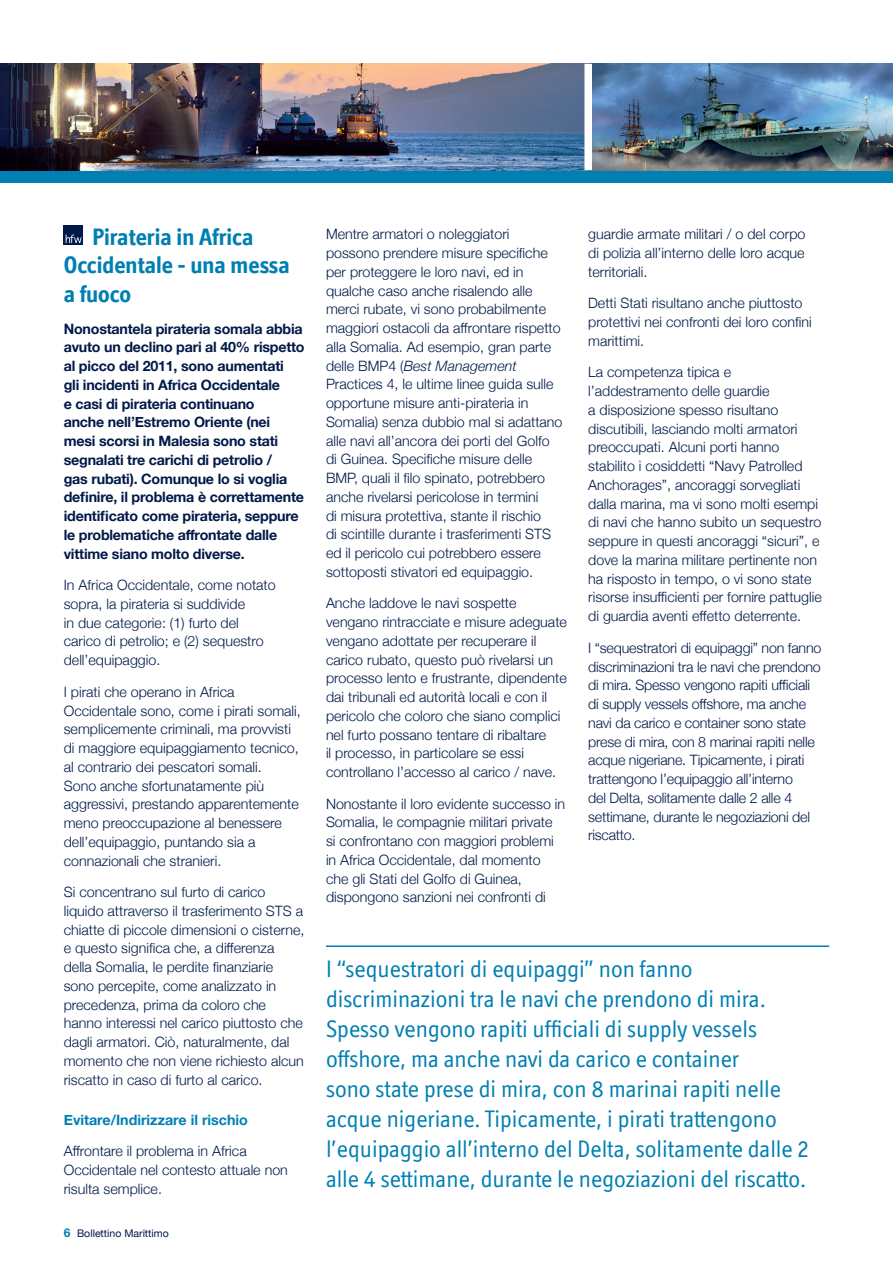
<style>
.page{position:relative;width:893px;height:1263px;background:#fff}
.page>*{position:absolute;margin:0;border:0;box-sizing:border-box;transform-origin:0 0}
.t1{font:24px/30px "Officina Display ITC";color:#007fb2}
.t2{font:700 24px/28.8px "Officina Display ITC Std";color:#007fb2}
.t3{font:300 14.25px/18.8px "Helvetica Neue";color:#001948}
.t4{font:700 14.25px/18.8px "Helvetica Neue";letter-spacing:-.015em;color:#001948}
.t5{font:700 14.25px "Helvetica Neue";color:#007fb2}
.t6{font:10.5px "Helvetica Neue";color:#001948}
.s1{font-weight:700;font-size:12px;color:#007fb2}
.s2{font-style:italic}
</style>
<div class="page">
<div style="left:0;top:170px;width:893px;height:13px;background:#007fb2"></div>
<img style="left:592px;top:64px;width:301px;height:106px">
<img style="left:0;top:64px;width:584px;height:106px">
<div style="left:64px;top:225px;width:19px;height:19px;background:#001948"></div>
<svg style="left:66px;top:235px;width:16px;height:8px"></svg>
<hr style="left:326px;top:945px;width:503px;height:2px;background:#007fb2">
<h1 class="t2" style="left:64px;top:222px;width:228px;text-indent:29px">Pirateria in Africa<br>Occidentale - una messa a fuoco</h1>
<p class="t4" style="left:64px;top:320px;width:242px">Nonostantela pirateria somala abbia avuto un declino pari al 40% rispetto al picco del 2011, sono aumentati<br>gli incidenti in Africa Occidentale<br>e casi di pirateria continuano<br>anche nell’Estremo Oriente (nei mesi scorsi in Malesia sono stati segnalati tre carichi di petrolio /<br>gas rubati). Comunque lo si voglia definire, il problema è correttamente identificato come pirateria, seppure le problematiche affrontate dalle vittime siano molto diverse.</p>
<p class="t3" style="left:64px;top:575px;width:213px">In Africa Occidentale, come notato sopra, la pirateria si suddivide<br>in due categorie: (1) furto del carico di petrolio; e (2) sequestro dell’equipaggio.</p>
<p class="t3" style="left:64px;top:681px;width:239px">I pirati che operano in Africa Occidentale sono, come i pirati somali, semplicemente criminali, ma provvisti di maggiore equipaggiamento tecnico, al contrario dei pescatori somali.<br>Sono anche sfortunatamente più aggressivi, prestando apparentemente meno preoccupazione al benessere dell’equipaggio, puntando sia a connazionali che stranieri.</p>
<p class="t3" style="left:64px;top:882px;width:242px">Si concentrano sul furto di carico liquido attraverso il trasferimento STS a chiatte di piccole dimensioni o cisterne, e questo significa che, a differenza della Somalia, le perdite finanziarie sono percepite, come analizzato in precedenza, prima da coloro che hanno interessi nel carico piuttosto che dagli armatori. Ciò, naturalmente, dal momento che non viene richiesto alcun riscatto in caso di furto al carico.</p>
<p class="t5" style="left:64px;top:1108px;width:186px">Evitare/Indirizzare il rischio</p>
<p class="t3" style="left:64px;top:1141px;width:226px">Affrontare il problema in Africa<br>Occidentale nel contesto attuale non risulta semplice.</p>
<p class="t6" style="left:64px;top:1225px;width:107px"><span class="s1">6</span> Bollettino Marittimo</p>
<p class="t3" style="left:326px;top:224px;width:238px">Mentre armatori o noleggiatori possono prendere misure specifiche per proteggere le loro navi, ed in qualche caso anche risalendo alle merci rubate, vi sono probabilmente maggiori ostacoli da affrontare rispetto alla Somalia. Ad esempio, gran parte delle BMP4 (<span class="s2">Best Management </span>Practices 4, le ultime linee guida sulle opportune misure anti-pirateria in Somalia) senza dubbio mal si adattano alle navi all’ancora dei porti del Golfo di Guinea. Specifiche misure delle BMP, quali il filo spinato, potrebbero anche rivelarsi pericolose in termini<br>di misura protettiva, stante il rischio<br>di scintille durante i trasferimenti STS ed il pericolo cui potrebbero essere sottoposti stivatori ed equipaggio.</p>
<p class="t3" style="left:326px;top:593px;width:242px">Anche laddove le navi sospette vengano rintracciate e misure adeguate vengano adottate per recuperare il carico rubato, questo può rivelarsi un processo lento e frustrante, dipendente dai tribunali ed autorità locali e con il pericolo che coloro che siano complici nel furto possano tentare di ribaltare<br>il processo, in particolare se essi controllano l’accesso al carico / nave.</p>
<p class="t3" style="left:326px;top:793px;width:241px">Nonostante il loro evidente successo in Somalia, le compagnie militari private si confrontano con maggiori problemi in Africa Occidentale, dal momento che gli Stati del Golfo di Guinea, dispongono sanzioni nei confronti di</p>
<p class="t3" style="left:588px;top:224px;width:219px;text-align:justify">guardie armate militari / o del corpo di polizia all’interno delle loro acque territoriali.</p>
<p class="t3" style="left:588px;top:293px;width:225px">Detti Stati risultano anche piuttosto protettivi nei confronti dei loro confini marittimi.</p>
<p class="t3" style="left:588px;top:362px;width:235px">La competenza tipica e l’addestramento delle guardie<br>a disposizione spesso risultano discutibili, lasciando molti armatori preoccupati. Alcuni porti hanno stabilito i cosiddetti “Navy Patrolled Anchorages”, ancoraggi sorvegliati dalla marina, ma vi sono molti esempi di navi che hanno subito un sequestro seppure in questi ancoraggi “sicuri”, e dove la marina militare pertinente non ha risposto in tempo, o vi sono state risorse insufficienti per fornire pattuglie di guardia aventi effetto deterrente.</p>
<p class="t3" style="left:588px;top:637px;width:235px">I “sequestratori di equipaggi” non fanno discriminazioni tra le navi che prendono di mira. Spesso vengono rapiti ufficiali di supply vessels offshore, ma anche navi da carico e container sono state prese di mira, con 8 marinai rapiti nelle acque nigeriane. Tipicamente, i pirati trattengono l’equipaggio all’interno<br>del Delta, solitamente dalle 2 alle 4 settimane, durante le negoziazioni del riscatto.</p>
<p class="t1" style="left:326px;top:953px;width:484px">I “sequestratori di equipaggi” non fanno discriminazioni tra le navi che prendono di mira.<br>Spesso vengono rapiti ufficiali di supply vessels offshore, ma anche navi da carico e container<br>sono state prese di mira, con 8 marinai rapiti nelle acque nigeriane. Tipicamente, i pirati trattengono l’equipaggio all’interno del Delta, solitamente dalle 2 alle 4 settimane, durante le negoziazioni del riscatto.</p>
</div>
